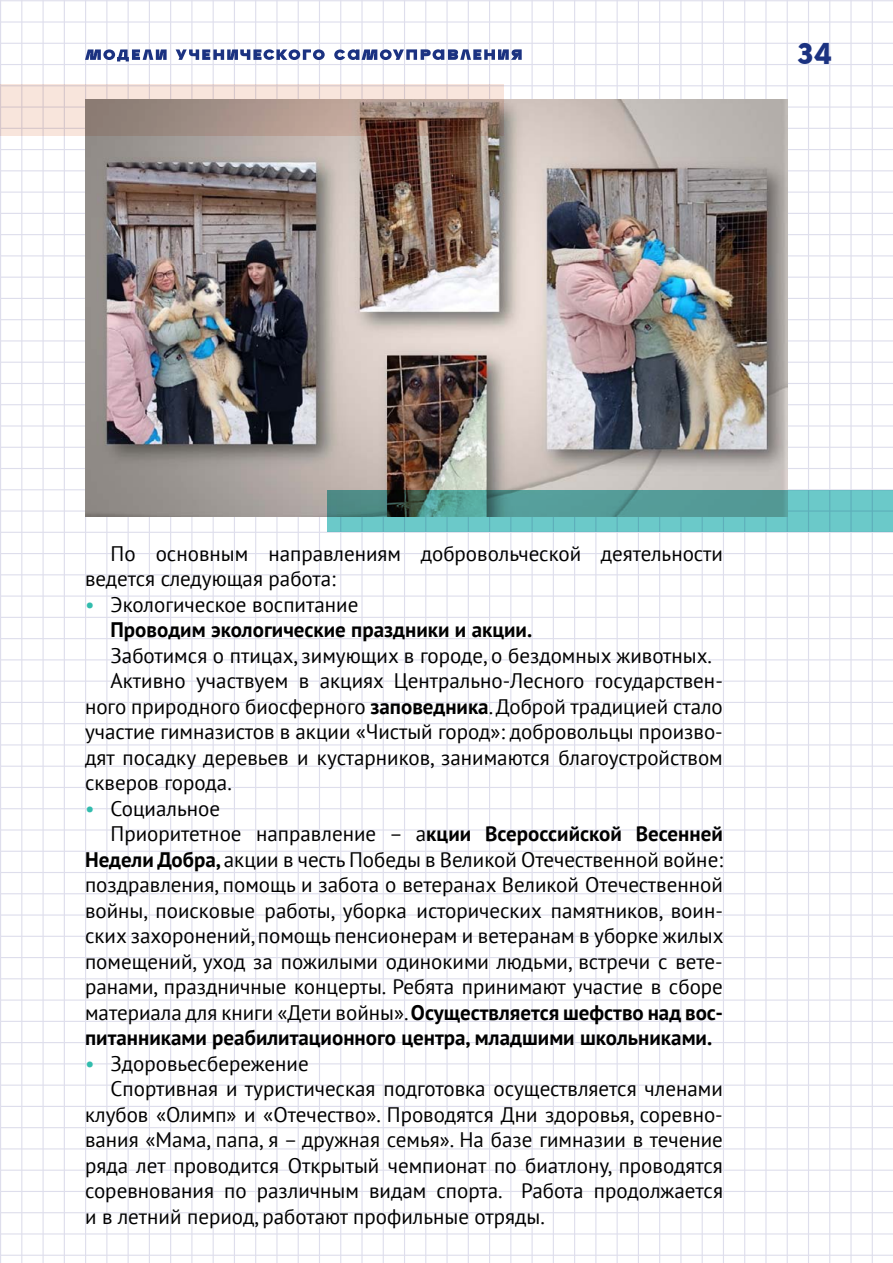
<style>
.page{position:relative;width:893px;height:1263px;background:#fff}
.page>*{position:absolute;margin:0;border:0;box-sizing:border-box;transform-origin:0 0}
.t1{font:900 30px "Solomon Sans";color:#1b3281}
.t2{font:21px/25.5px "PT Sans";color:#000}
.t3{font:700 21px/25.5px "PT Sans";color:#000}
.s1{font-weight:400;color:#32bcad}
.s2{font-weight:400}
.s3{font-weight:700}
.s4{color:#32bcad}
</style>
<div class="page">
<hr style="left:0;top:0;width:893px;height:1px;background:#dedeec">
<hr style="left:0;top:21px;width:893px;height:2px;background:#dedeec">
<hr style="left:0;top:0;width:1px;height:1263px;background:#dedeec">
<hr style="left:21px;top:0;width:1px;height:1263px;background:#dedeec">
<hr style="left:43px;top:0;width:1px;height:1263px;background:#dedeec">
<hr style="left:64px;top:0;width:1px;height:1263px;background:#dedeec">
<hr style="left:85px;top:0;width:1px;height:1263px;background:#dedeec">
<hr style="left:106px;top:0;width:1px;height:1263px;background:#dedeec">
<hr style="left:128px;top:0;width:1px;height:1263px;background:#dedeec">
<hr style="left:149px;top:0;width:1px;height:1263px;background:#dedeec">
<hr style="left:170px;top:0;width:1px;height:1263px;background:#dedeec">
<hr style="left:191px;top:0;width:1px;height:1263px;background:#dedeec">
<hr style="left:213px;top:0;width:1px;height:1263px;background:#dedeec">
<hr style="left:234px;top:0;width:1px;height:1263px;background:#dedeec">
<hr style="left:255px;top:0;width:1px;height:1263px;background:#dedeec">
<hr style="left:276px;top:0;width:2px;height:1263px;background:#dedeec">
<hr style="left:298px;top:0;width:1px;height:1263px;background:#dedeec">
<hr style="left:319px;top:0;width:1px;height:1263px;background:#dedeec">
<hr style="left:340px;top:0;width:1px;height:1263px;background:#dedeec">
<hr style="left:361px;top:0;width:2px;height:1263px;background:#dedeec">
<hr style="left:383px;top:0;width:1px;height:1263px;background:#dedeec">
<hr style="left:404px;top:0;width:1px;height:1263px;background:#dedeec">
<hr style="left:425px;top:0;width:1px;height:1263px;background:#dedeec">
<hr style="left:446px;top:0;width:2px;height:1263px;background:#dedeec">
<hr style="left:468px;top:0;width:1px;height:1263px;background:#dedeec">
<hr style="left:489px;top:0;width:1px;height:1263px;background:#dedeec">
<hr style="left:510px;top:0;width:1px;height:1263px;background:#dedeec">
<hr style="left:531px;top:0;width:2px;height:1263px;background:#dedeec">
<hr style="left:553px;top:0;width:1px;height:1263px;background:#dedeec">
<hr style="left:574px;top:0;width:1px;height:1263px;background:#dedeec">
<hr style="left:595px;top:0;width:1px;height:1263px;background:#dedeec">
<hr style="left:617px;top:0;width:1px;height:1263px;background:#dedeec">
<hr style="left:638px;top:0;width:1px;height:1263px;background:#dedeec">
<hr style="left:659px;top:0;width:1px;height:1263px;background:#dedeec">
<hr style="left:680px;top:0;width:1px;height:1263px;background:#dedeec">
<hr style="left:702px;top:0;width:1px;height:1263px;background:#dedeec">
<hr style="left:723px;top:0;width:1px;height:1263px;background:#dedeec">
<hr style="left:744px;top:0;width:1px;height:1263px;background:#dedeec">
<hr style="left:765px;top:0;width:1px;height:1263px;background:#dedeec">
<hr style="left:787px;top:0;width:1px;height:1263px;background:#dedeec">
<hr style="left:808px;top:0;width:1px;height:1263px;background:#dedeec">
<hr style="left:829px;top:0;width:1px;height:1263px;background:#dedeec">
<hr style="left:850px;top:0;width:2px;height:1263px;background:#dedeec">
<hr style="left:872px;top:0;width:1px;height:1263px;background:#dedeec">
<hr style="left:0;top:43px;width:893px;height:1px;background:#dedeec">
<hr style="left:0;top:64px;width:893px;height:1px;background:#dedeec">
<hr style="left:0;top:85px;width:893px;height:1px;background:#dedeec">
<hr style="left:0;top:106px;width:893px;height:2px;background:#dedeec">
<hr style="left:0;top:128px;width:893px;height:1px;background:#dedeec">
<hr style="left:0;top:149px;width:893px;height:1px;background:#dedeec">
<hr style="left:0;top:170px;width:893px;height:1px;background:#dedeec">
<hr style="left:0;top:192px;width:893px;height:1px;background:#dedeec">
<hr style="left:0;top:213px;width:893px;height:1px;background:#dedeec">
<hr style="left:0;top:234px;width:893px;height:1px;background:#dedeec">
<hr style="left:0;top:255px;width:893px;height:1px;background:#dedeec">
<hr style="left:0;top:277px;width:893px;height:1px;background:#dedeec">
<hr style="left:0;top:298px;width:893px;height:1px;background:#dedeec">
<hr style="left:0;top:319px;width:893px;height:1px;background:#dedeec">
<hr style="left:0;top:340px;width:893px;height:1px;background:#dedeec">
<hr style="left:0;top:362px;width:893px;height:1px;background:#dedeec">
<hr style="left:0;top:383px;width:893px;height:1px;background:#dedeec">
<hr style="left:0;top:404px;width:893px;height:1px;background:#dedeec">
<hr style="left:0;top:425px;width:893px;height:2px;background:#dedeec">
<hr style="left:0;top:447px;width:893px;height:1px;background:#dedeec">
<hr style="left:0;top:468px;width:893px;height:1px;background:#dedeec">
<hr style="left:0;top:489px;width:893px;height:1px;background:#dedeec">
<hr style="left:0;top:510px;width:893px;height:2px;background:#dedeec">
<hr style="left:0;top:532px;width:893px;height:1px;background:#dedeec">
<hr style="left:0;top:553px;width:893px;height:1px;background:#dedeec">
<hr style="left:0;top:574px;width:893px;height:1px;background:#dedeec">
<hr style="left:0;top:595px;width:893px;height:2px;background:#dedeec">
<hr style="left:0;top:617px;width:893px;height:1px;background:#dedeec">
<hr style="left:0;top:638px;width:893px;height:1px;background:#dedeec">
<hr style="left:0;top:659px;width:893px;height:1px;background:#dedeec">
<hr style="left:0;top:681px;width:893px;height:1px;background:#dedeec">
<hr style="left:0;top:702px;width:893px;height:1px;background:#dedeec">
<hr style="left:0;top:723px;width:893px;height:1px;background:#dedeec">
<hr style="left:0;top:744px;width:893px;height:1px;background:#dedeec">
<hr style="left:0;top:766px;width:893px;height:1px;background:#dedeec">
<hr style="left:0;top:787px;width:893px;height:1px;background:#dedeec">
<hr style="left:0;top:808px;width:893px;height:1px;background:#dedeec">
<hr style="left:0;top:829px;width:893px;height:1px;background:#dedeec">
<hr style="left:0;top:851px;width:893px;height:1px;background:#dedeec">
<hr style="left:0;top:872px;width:893px;height:1px;background:#dedeec">
<hr style="left:0;top:893px;width:893px;height:1px;background:#dedeec">
<hr style="left:0;top:914px;width:893px;height:1px;background:#dedeec">
<hr style="left:0;top:936px;width:893px;height:1px;background:#dedeec">
<hr style="left:0;top:957px;width:893px;height:1px;background:#dedeec">
<hr style="left:0;top:978px;width:893px;height:1px;background:#dedeec">
<hr style="left:0;top:999px;width:893px;height:2px;background:#dedeec">
<hr style="left:0;top:1021px;width:893px;height:1px;background:#dedeec">
<hr style="left:0;top:1042px;width:893px;height:1px;background:#dedeec">
<hr style="left:0;top:1063px;width:893px;height:1px;background:#dedeec">
<hr style="left:0;top:1084px;width:893px;height:2px;background:#dedeec">
<hr style="left:0;top:1106px;width:893px;height:1px;background:#dedeec">
<hr style="left:0;top:1127px;width:893px;height:1px;background:#dedeec">
<hr style="left:0;top:1148px;width:893px;height:1px;background:#dedeec">
<hr style="left:0;top:1169px;width:893px;height:2px;background:#dedeec">
<hr style="left:0;top:1191px;width:893px;height:1px;background:#dedeec">
<hr style="left:0;top:1212px;width:893px;height:1px;background:#dedeec">
<hr style="left:0;top:1233px;width:893px;height:1px;background:#dedeec">
<hr style="left:0;top:1255px;width:893px;height:1px;background:#dedeec">
<svg style="left:85px;top:49px;width:82px;height:12px"></svg>
<svg style="left:176px;top:49px;width:149px;height:11px"></svg>
<svg style="left:334px;top:49px;width:188px;height:11px"></svg>
<img style="left:85px;top:100px;width:702px;height:416px">
<svg style="left:327px;top:490px;width:566px;height:42px;background:#5baaa8"></svg>
<svg style="left:0;top:84px;width:504px;height:51px;background:#bfaaa1"></svg>
<h1 class="t1" style="left:798px;top:36px;width:36px">34</h1>
<p class="t2" style="left:85px;top:540px;width:639px;text-indent:26px">По основным направлениям добровольческой деятельности ведется следующая работа:</p>
<p class="t3" style="left:111px;top:591px;width:423px;text-indent:-26px"><span class="s1">•</span> <span class="s2">Экологическое воспитание<br></span>Проводим экологические праздники и акции.</p>
<p class="t2" style="left:111px;top:642px;width:603px">Заботимся о птицах, зимующих в городе, о бездомных животных.</p>
<p class="t2" style="left:111px;top:668px;width:614px">Активно участвуем в акциях Центрально-Лесного государствен-</p>
<p class="t2" style="left:85px;top:693px;width:639px">ного природного биосферного <span class="s3">заповедника</span>. Доброй традицией стало</p>
<p class="t2" style="left:85px;top:719px;width:639px">участие гимназистов в акции «Чистый город»: добровольцы произво-</p>
<p class="t2" style="left:85px;top:744px;width:639px">дят посадку деревьев и кустарников, занимаются благоустройством</p>
<p class="t2" style="left:85px;top:770px;width:148px">скверов города.</p>
<p class="t2" style="left:85px;top:795px;width:136px"><span class="s4">•</span> Социальное</p>
<p class="t2" style="left:111px;top:821px;width:614px">Приоритетное направление – а<span class="s3">кции Всероссийской Весенней</span></p>
<p class="t2" style="left:85px;top:846px;width:639px"><span class="s3">Недели Добра,</span> акции в честь Победы в Великой Отечественной войне:</p>
<p class="t2" style="left:85px;top:872px;width:639px">поздравления, помощь и забота о ветеранах Великой Отечественной</p>
<p class="t2" style="left:85px;top:897px;width:639px">войны, поисковые работы, уборка исторических памятников, воин-</p>
<p class="t2" style="left:85px;top:923px;width:640px">ских захоронений, помощь пенсионерам и ветеранам в уборке жилых</p>
<p class="t2" style="left:85px;top:948px;width:639px">помещений, уход за пожилыми одинокими людьми, встречи с вете-</p>
<p class="t2" style="left:85px;top:974px;width:639px">ранами, праздничные концерты. Ребята принимают участие в сборе</p>
<p class="t2" style="left:85px;top:999px;width:639px">материала для книги «Дети войны». <span class="s3">Осуществляется шефство над вос-</span></p>
<p class="t3" style="left:85px;top:1025px;width:629px">питанниками реабилитационного центра, младшими школьниками.</p>
<p class="t2" style="left:85px;top:1050px;width:225px"><span class="s4">•</span> Здоровьесбережение</p>
<p class="t2" style="left:111px;top:1076px;width:614px">Спортивная и туристическая подготовка осуществляется членами</p>
<p class="t2" style="left:85px;top:1101px;width:639px">клубов «Олимп» и «Отечество». Проводятся Дни здоровья, соревно-</p>
<p class="t2" style="left:85px;top:1127px;width:639px">вания «Мама, папа, я – дружная семья». На базе гимназии в течение</p>
<p class="t2" style="left:85px;top:1152px;width:639px">ряда лет проводится Открытый чемпионат по биатлону, проводятся</p>
<p class="t2" style="left:85px;top:1178px;width:639px">соревнования по различным видам спорта. Работа продолжается</p>
<p class="t2" style="left:85px;top:1203px;width:461px">и в летний период, работают профильные отряды.</p>
</div>
